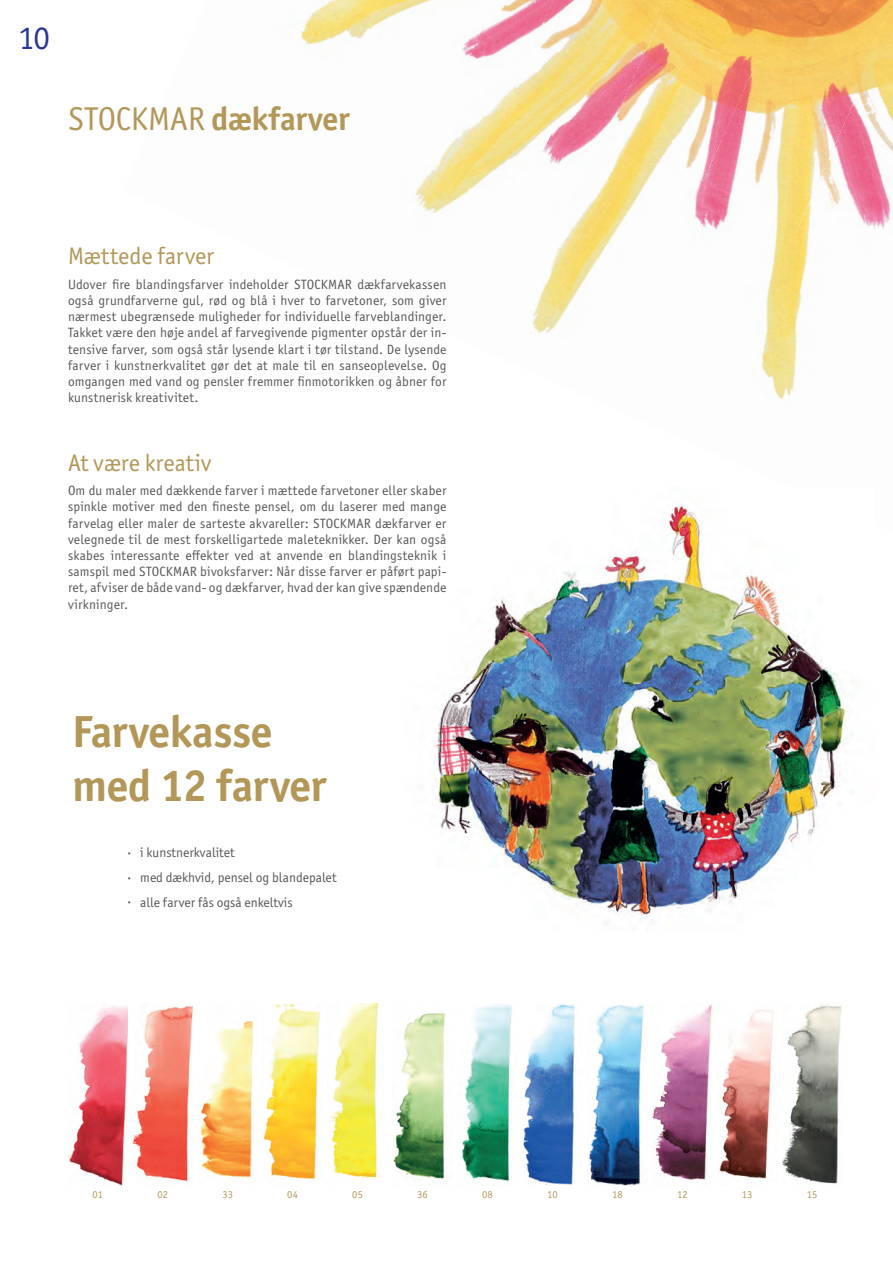
<style>
.page{position:relative;width:893px;height:1263px;background:#fff}
.page>*{position:absolute;margin:0;border:0;box-sizing:border-box;transform-origin:0 0}
.t1{font:700 45px/54px "Officina Sans ITC Pro";letter-spacing:-.01em;color:#b39758}
.t2{font:700 33px "Officina Sans ITC Pro";letter-spacing:-.01em;color:#b39758}
.t3{font:33px "Officina Sans ITC Pro";color:#263996}
.t4{font:24px "Officina Sans ITC Pro";color:#b39758}
.t5{font:13.5px/16.2px "Officina Sans ITC Pro";letter-spacing:.005em;color:#57585a;text-align:justify}
.t6{font:10.5px "Officina Sans ITC Pro";letter-spacing:.01em;color:#b39758}
.s1{font-weight:400}
.s2{font-size:7.5px}
</style>
<div class="page">
<img style="left:68px;top:1006px;width:60px;height:180px">
<img style="left:133px;top:1006px;width:59px;height:178px">
<img style="left:263px;top:1003px;width:57px;height:176px">
<img style="left:331px;top:1003px;width:47px;height:176px">
<img style="left:460px;top:1004px;width:52px;height:178px">
<img style="left:523px;top:1004px;width:54px;height:182px">
<img style="left:652px;top:1004px;width:60px;height:176px">
<img style="left:719px;top:1009px;width:55px;height:170px">
<img style="left:782px;top:1004px;width:59px;height:180px">
<img style="left:589px;top:1005px;width:55px;height:181px">
<img style="left:200px;top:1020px;width:54px;height:158px">
<img style="left:393px;top:1011px;width:54px;height:170px">
<img style="left:766px;top:225px;width:39px;height:88px">
<img style="left:799px;top:107px;width:94px;height:160px">
<img style="left:761px;top:313px;width:37px;height:86px">
<img style="left:726px;top:0;width:167px;height:107px">
<img style="left:755px;top:48px;width:104px;height:177px">
<img style="left:559px;top:139px;width:175px;height:91px">
<img style="left:606px;top:5px;width:157px;height:177px">
<img style="left:567px;top:228px;width:97px;height:80px">
<img style="left:666px;top:0;width:60px;height:27px">
<img style="left:553px;top:0;width:113px;height:139px">
<img style="left:532px;top:185px;width:35px;height:148px">
<img style="left:453px;top:32px;width:106px;height:175px">
<img style="left:462px;top:0;width:91px;height:96px">
<img style="left:415px;top:142px;width:56px;height:72px">
<img style="left:380px;top:0;width:115px;height:75px">
<img style="left:301px;top:0;width:79px;height:45px">
<img style="left:434px;top:503px;width:388px;height:421px">
<img style="left:822px;top:667px;width:30px;height:138px">
<img style="left:791px;top:503px;width:31px;height:22px">
<h2 class="t3" style="left:18px;top:19px;width:33px">10</h2>
<h2 class="t2" style="left:68px;top:98px;width:283px"><span class="s1">STOCKMAR</span> dækfarver</h2>
<h3 class="t4" style="left:68px;top:242px;width:148px">Mættede farver</h3>
<p class="t5" style="left:68px;top:276px;width:380px">Udover fire blandingsfarver indeholder STOCKMAR dækfarvekassen også grundfarverne gul, rød og blå i hver to farvetoner, som giver nærmest ubegrænsede muligheder for individuelle farveblandinger.<br>Takket være den høje andel af farvegivende pigmenter opstår der in&shy;tensive farver, som også står lysende klart i tør tilstand. De lysende farver i kunstnerkvalitet gør det at male til en sanseoplevelse. Og omgangen med vand og pensler fremmer finmotorikken og åbner for kunstnerisk kreativitet.</p>
<h3 class="t4" style="left:68px;top:448px;width:145px">At være kreativ</h3>
<p class="t5" style="left:68px;top:482px;width:380px">Om du maler med dækkende farver i mættede farvetoner eller skaber spinkle motiver med den fineste pensel, om du laserer med mange farvelag eller maler de sarteste akvareller: STOCKMAR dækfarver er velegnede til de mest forskelligartede maleteknikker. Der kan også skabes interessante effekter ved at anvende en blandingsteknik i samspil med STOCKMAR bivoksfarver: Når disse farver er påført papi&shy;ret, afviser de både vand- og dækfarver, hvad der kan give spændende virkninger.</p>
<h1 class="t1" style="left:72px;top:704px;width:255px">Farvekasse med 12 farver</h1>
<p class="t5" style="left:128px;top:845px;width:109px"><span class="s2">•</span> i kunstnerkvalitet</p>
<p class="t5" style="left:128px;top:869px;width:210px"><span class="s2">•</span> med dækhvid, pensel og blandepalet</p>
<p class="t5" style="left:128px;top:894px;width:167px"><span class="s2">•</span> alle farver fås også enkeltvis</p>
<p class="t6" style="left:93px;top:1188px;width:12px">01</p>
<p class="t6" style="left:157px;top:1188px;width:12px">02</p>
<p class="t6" style="left:222px;top:1188px;width:12px">33</p>
<p class="t6" style="left:287px;top:1188px;width:12px">04</p>
<p class="t6" style="left:352px;top:1188px;width:12px">05</p>
<p class="t6" style="left:417px;top:1188px;width:12px">36</p>
<p class="t6" style="left:482px;top:1188px;width:12px">08</p>
<p class="t6" style="left:547px;top:1188px;width:12px">10</p>
<p class="t6" style="left:612px;top:1188px;width:12px">18</p>
<p class="t6" style="left:677px;top:1188px;width:12px">12</p>
<p class="t6" style="left:742px;top:1188px;width:12px">13</p>
<p class="t6" style="left:807px;top:1188px;width:12px">15</p>
</div>
